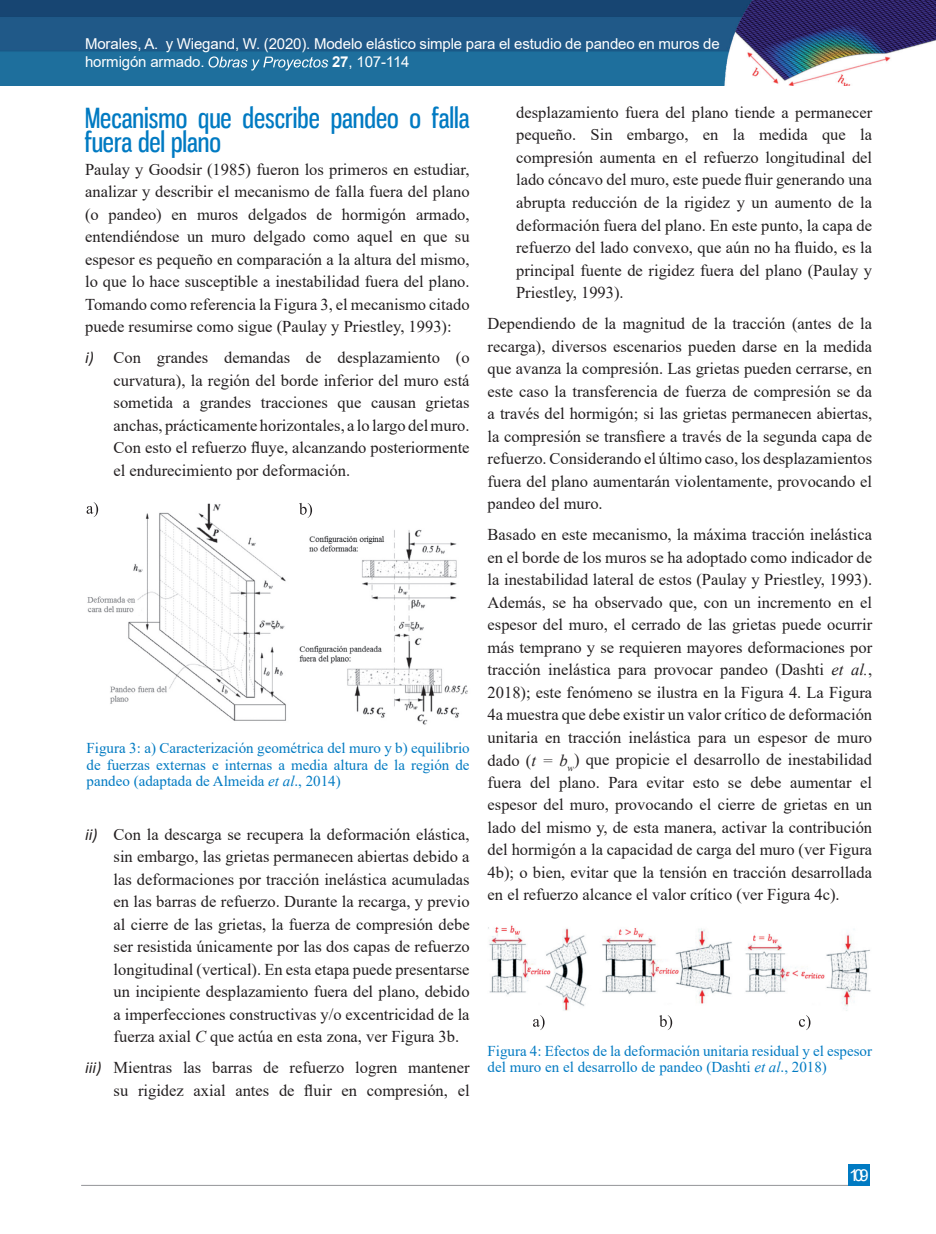
<style>
.page{position:relative;width:936px;height:1234px;background:#fff}
.page>*{position:absolute;margin:0;border:0;box-sizing:border-box;transform-origin:0 0}
.t1{font:27px/24px "Gnuolane Free";color:#007ac2}
.t2{font:16.5px/22.5px "Times New Roman";color:#231f20;text-align:justify}
.t3{font:16.5px "Arial";color:#fff}
.t4{font:15px/16.5px "Times New Roman";color:#007ac2;text-align:justify}
.t5{font:15px/18px "Arial";letter-spacing:-.01em;color:#fff}
.s1{font-weight:700}
.s2{font-family:"Calibri";font-style:italic}
.s3{font-style:italic}
</style>
<div class="page">
<img style="left:0;top:0;width:935px;height:85px">
<hr style="left:81px;top:1184px;width:788px;height:1px;background:#939598">
<div style="left:848px;top:1164px;width:21px;height:21px;background:#007ac2"></div>
<svg style="left:208px;top:56px;width:120px;height:14px;background:#4f8eb2"></svg>
<img style="left:87px;top:503px;width:381px;height:222px">
<svg style="left:299px;top:503px;width:13px;height:15px"></svg>
<svg style="left:87px;top:502px;width:11px;height:15px"></svg>
<img style="left:488px;top:925px;width:383px;height:86px">
<svg style="left:798px;top:1015px;width:12px;height:14px"></svg>
<svg style="left:659px;top:1015px;width:13px;height:14px"></svg>
<svg style="left:533px;top:1015px;width:11px;height:14px"></svg>
<p class="t5" style="left:85px;top:35px;width:636px">Morales, A. y Wiegand, W. (2020). Modelo elástico simple para el estudio de pandeo en muros de hormigón armado.</p>
<p class="t5" style="left:332px;top:53px;width:79px"><span class="s1">27</span>, 107-114</p>
<h1 class="t1" style="left:85px;top:106px;width:386px">Mecanismo que describe pandeo o falla fuera del plano</h1>
<p class="t2" style="left:85px;top:157px;width:386px">Paulay y Goodsir (1985) fueron los primeros en estudiar, analizar y describir el mecanismo de falla fuera del plano (o pandeo) en muros delgados de hormigón armado, entendiéndose un muro delgado como aquel en que su espesor es pequeño en comparación a la altura del mismo, lo que lo hace susceptible a inestabilidad fuera del plano.<br>Tomando como referencia la Figura 3, el mecanismo citado puede resumirse como sigue (Paulay y Priestley, 1993):</p>
<p class="t2" style="left:114px;top:346px;width:357px;text-indent:-28px"><span class="s2">i)</span> Con grandes demandas de desplazamiento (o curvatura), la región del borde inferior del muro está sometida a grandes tracciones que causan grietas anchas, prácticamente horizontales, a lo largo del muro.<br>Con esto el refuerzo fluye, alcanzando posteriormente el endurecimiento por deformación.</p>
<p class="t2" style="left:516px;top:101px;width:357px">desplazamiento fuera del plano tiende a permanecer pequeño. Sin embargo, en la medida que la compresión aumenta en el refuerzo longitudinal del lado cóncavo del muro, este puede fluir generando una abrupta reducción de la rigidez y un aumento de la deformación fuera del plano. En este punto, la capa de refuerzo del lado convexo, que aún no ha fluido, es la principal fuente de rigidez fuera del plano (Paulay y Priestley, 1993).</p>
<p class="t2" style="left:487px;top:312px;width:386px">Dependiendo de la magnitud de la tracción (antes de la recarga), diversos escenarios pueden darse en la medida que avanza la compresión. Las grietas pueden cerrarse, en este caso la transferencia de fuerza de compresión se da a través del hormigón; si las grietas permanecen abiertas, la compresión se transfiere a través de la segunda capa de refuerzo. Considerando el último caso, los desplazamientos fuera del plano aumentarán violentamente, provocando el pandeo del muro.</p>
<p class="t2" style="left:487px;top:523px;width:386px">Basado en este mecanismo, la máxima tracción inelástica en el borde de los muros se ha adoptado como indicador de la inestabilidad lateral de estos (Paulay y Priestley, 1993).<br>Además, se ha observado que, con un incremento en el espesor del muro, el cerrado de las grietas puede ocurrir más temprano y se requieren mayores deformaciones por tracción inelástica para provocar pandeo (Dashti <span class="s3">et al.</span>, 2018); este fenómeno se ilustra en la Figura 4. La Figura 4a muestra que debe existir un valor crítico de deformación unitaria en tracción inelástica para un espesor de muro dado (<span class="s3">t = b</span><sub>w</sub>) que propicie el desarrollo de inestabilidad fuera del plano. Para evitar esto se debe aumentar el espesor del muro, provocando el cierre de grietas en un lado del mismo y, de esta manera, activar la contribución del hormigón a la capacidad de carga del muro (ver Figura 4b); o bien, evitar que la tensión en tracción desarrollada en el refuerzo alcance el valor crítico (ver Figura 4c).</p>
<p class="t4" style="left:87px;top:739px;width:384px">Figura 3: a) Caracterización geométrica del muro y b) equilibrio de fuerzas externas e internas a media altura de la región de pandeo (adaptada de Almeida <span class="s3">et al</span>., 2014)</p>
<p class="t2" style="left:114px;top:822px;width:357px;text-indent:-28px"><span class="s2">ii)</span> Con la descarga se recupera la deformación elástica, sin embargo, las grietas permanecen abiertas debido a las deformaciones por tracción inelástica acumuladas en las barras de refuerzo. Durante la recarga, y previo al cierre de las grietas, la fuerza de compresión debe ser resistida únicamente por las dos capas de refuerzo longitudinal (vertical). En esta etapa puede presentarse un incipiente desplazamiento fuera del plano, debido a imperfecciones constructivas y/o excentricidad de la fuerza axial <span class="s3">C</span> que actúa en esta zona, ver Figura 3b.</p>
<p class="t2" style="left:85px;top:1055px;width:386px;text-align:right"><span class="s2">iii)</span> Mientras las barras de refuerzo logren mantener su rigidez axial antes de fluir en compresión, el</p>
<p class="t4" style="left:487px;top:1041px;width:386px">Figura 4: Efectos de la deformación unitaria residual y el espesor del muro en el desarrollo de pandeo (Dashti <span class="s3">et al</span>., 2018)</p>
<p class="t3" style="left:849px;top:1163px;width:21px">109</p>
</div>
